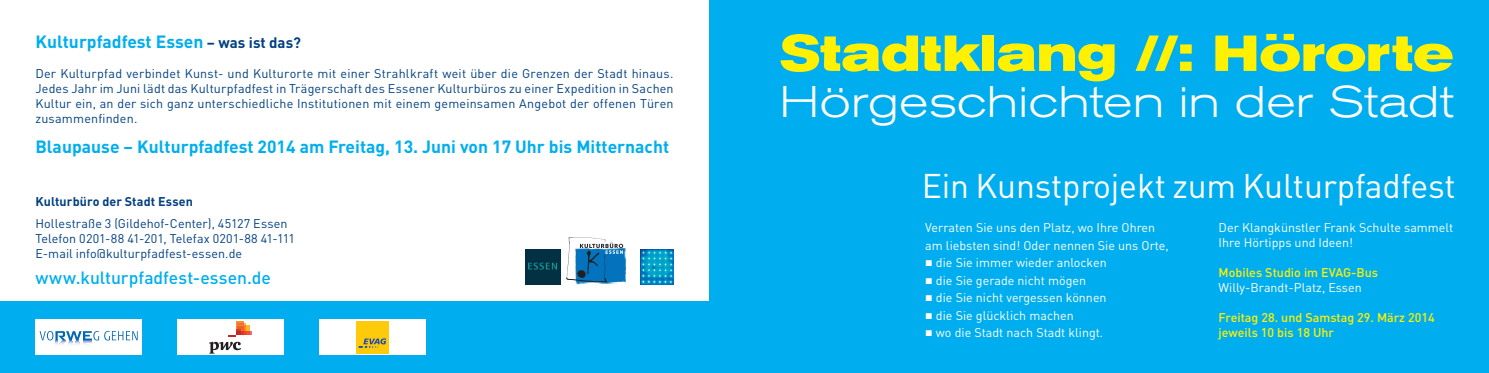
<style>
.page{position:relative;width:1489px;height:373px;background:#fff}
.page>*{position:absolute;margin:0;border:0;box-sizing:border-box;transform-origin:0 0}
.t1{font:700 expanded 50px "Akzidenz Grotesk BQ";letter-spacing:.005em;color:#fff101}
.t2{font:300 expanded 43.75px "Akzidenz Grotesk BQ";letter-spacing:.015em;color:#fff}
.t3{font:33.75px "DIN Pro";letter-spacing:-.005em;color:#fff}
.t4{font:700 17.5px "DIN Pro";color:#00aeef}
.t5{font:500 17.5px "DIN Pro";color:#00aeef}
.t6{font:12.5px/15px "DIN Pro";letter-spacing:.015em;color:#014081;text-align:justify}
.t7{font:12.5px/17.5px "DIN Pro";color:#fff}
.t8{font:500 12.5px/15px "DIN Pro";color:#fff101}
.t9{font:700 12.5px "DIN Pro";letter-spacing:.005em;color:#014081}
.s1{font-size:15px;color:#014081}
.s2{font-family:"Arial"}
</style>
<div class="page">
<div style="left:709px;top:0;width:779px;height:372px;background:#00aeef"></div>
<div style="left:0;top:301px;width:709px;height:71px;background:#00aeef"></div>
<img style="left:525px;top:249px;width:35px;height:34px">
<img style="left:609px;top:248px;width:18px;height:35px">
<img style="left:566px;top:237px;width:43px;height:46px">
<svg style="left:580px;top:242px;width:43px;height:12px"></svg>
<img style="left:640px;top:249px;width:33px;height:34px">
<div style="left:35px;top:319px;width:107px;height:35px;background:#fff"></div>
<hr style="left:55px;top:343px;width:37px;height:1px;background:#edf1f8">
<hr style="left:55px;top:344px;width:37px;height:1px;background:#f9fbfd">
<svg style="left:40px;top:330px;width:98px;height:10px"></svg>
<div style="left:177px;top:319px;width:106px;height:35px;background:#fff"></div>
<svg style="left:209px;top:321px;width:43px;height:32px"></svg>
<div style="left:319px;top:319px;width:106px;height:35px;background:#fff"></div>
<img style="left:356px;top:321px;width:32px;height:32px">
<h3 class="t4" style="left:35px;top:30px;width:267px">Kulturpfadfest Essen <span class="s1">– was ist das?</span></h3>
<p class="t6" style="left:35px;top:65px;width:639px">Der Kulturpfad verbindet Kunst- und Kulturorte mit einer Strahlkraft weit über die Grenzen der Stadt hinaus.<br>Jedes Jahr im Juni lädt das Kulturpfadfest in Trägerschaft des Essener Kulturbüros zu einer Expedition in Sachen Kultur ein, an der sich ganz unterschiedliche Institutionen mit einem gemeinsamen Angebot der offenen Türen zusammenfinden.</p>
<h3 class="t4" style="left:35px;top:135px;width:635px">Blaupause – Kulturpfadfest 2014 am Freitag, 13. Juni von 17 Uhr bis Mitternacht</h3>
<p class="t9" style="left:35px;top:193px;width:159px">Kulturbüro der Stadt Essen</p>
<p class="t6" style="left:35px;top:215px;width:261px;text-align:left">Hollestraße 3 (Gildehof-Center), 45127 Essen<br>Telefon 0201-88 41-201, Telefax 0201-88 41-111<br>E-mail info@kulturpfadfest-essen.de</p>
<h3 class="t5" style="left:35px;top:265px;width:237px">www.kulturpfadfest-essen.de</h3>
<h1 class="t1" style="left:780px;top:24px;width:675px">Stadtklang //: Hörorte</h1>
<h2 class="t2" style="left:780px;top:77px;width:675px">Hörgeschichten in der Stadt</h2>
<h3 class="t3" style="left:921px;top:163px;width:535px">Ein Kunstprojekt zum Kulturpfadfest</h3>
<p class="t7" style="left:1218px;top:219px;width:236px;line-height:15px">Der Klangkünstler Frank Schulte sammelt<br>Ihre Hörtipps und Ideen!</p>
<p class="t8" style="left:1218px;top:264px;width:161px">Mobiles Studio im EVAG-Bus</p>
<p class="t7" style="left:1218px;top:278px;width:145px">Willy-Brandt-Platz, Essen</p>
<p class="t8" style="left:1218px;top:309px;width:218px">Freitag 28. und Samstag 29. März 2014 jeweils 10 bis 18 Uhr</p>
<p class="t7" style="left:925px;top:218px;width:245px">Verraten Sie uns den Platz, wo Ihre Ohren am liebsten sind! Oder nennen Sie uns Orte,</p>
<p class="t7" style="left:925px;top:253px;width:183px"><span class="s2">■</span> die Sie immer wieder anlocken</p>
<p class="t7" style="left:925px;top:270px;width:162px"><span class="s2">■</span> die Sie gerade nicht mögen</p>
<p class="t7" style="left:925px;top:288px;width:183px"><span class="s2">■</span> die Sie nicht vergessen können</p>
<p class="t7" style="left:925px;top:305px;width:150px"><span class="s2">■</span> die Sie glücklich machen</p>
<p class="t7" style="left:925px;top:323px;width:179px"><span class="s2">■</span> wo die Stadt nach Stadt klingt.</p>
</div>
